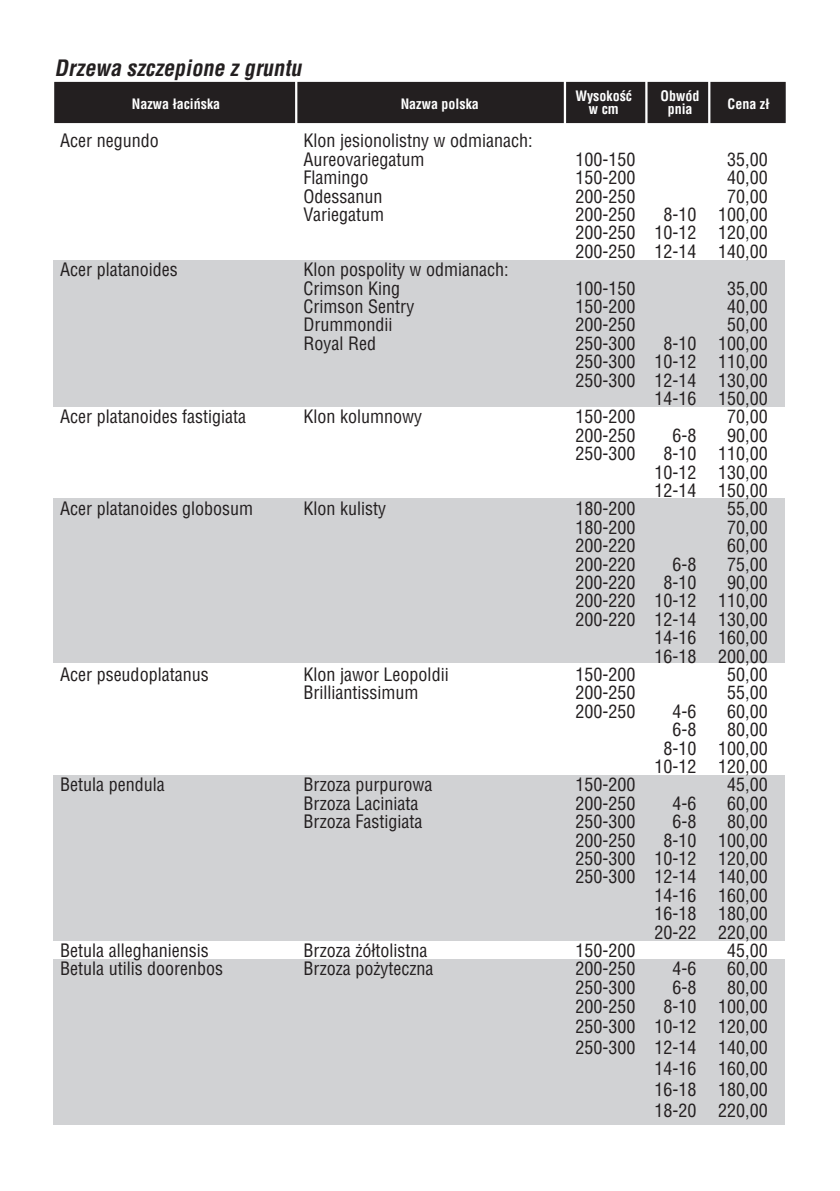
<style>
.page{position:relative;width:840px;height:1191px;background:#fff}
.page>*{position:absolute;margin:0;border:0;box-sizing:border-box;transform-origin:0 0}
.t1{font:italic 700 22px "Switzerland Condensed";color:#231f20}
.t2{font:18px/18.4px "Switzerland Condensed";color:#231f20;text-align:right}
.t3{font:700 14px/13.4px "Switzerland Condensed";color:#fff;text-align:center}
</style>
<div class="page">
<div style="left:53px;top:959px;width:731px;height:166px;background:#d1d2d4"></div>
<div style="left:53px;top:775px;width:731px;height:166px;background:#d1d2d4"></div>
<div style="left:53px;top:499px;width:731px;height:164px;background:#d1d2d4"></div>
<div style="left:54px;top:81px;width:731px;height:43px;background:#231f20"></div>
<hr style="left:295px;top:78px;width:2px;height:49px;background:#fff">
<hr style="left:563px;top:78px;width:2px;height:49px;background:#fff">
<hr style="left:645px;top:78px;width:2px;height:49px;background:#fff">
<hr style="left:707px;top:78px;width:3px;height:49px;background:#fff">
<div style="left:53px;top:260px;width:731px;height:147px;background:#d1d2d4"></div>
<p class="t1" style="left:55px;top:58px;width:248px">Drzewa szczepione z gruntu</p>
<p class="t3" style="left:132px;top:98px;width:90px">Nazwa łacińska</p>
<p class="t3" style="left:400px;top:98px;width:80px">Nazwa polska</p>
<p class="t3" style="left:660px;top:90px;width:40px">Obwód pnia</p>
<p class="t3" style="left:575px;top:90px;width:58px">Wysokość w cm</p>
<p class="t3" style="left:727px;top:98px;width:43px">Cena zł</p>
<p class="t2" style="left:60px;top:133px;width:100px">Acer negundo</p>
<p class="t2" style="left:303px;top:133px;width:230px;text-align:left">Klon jesionolistny w odmianach:<br>Aureovariegatum</p>
<p class="t2" style="left:575px;top:151px;width:61px">100-150</p>
<p class="t2" style="left:726px;top:151px;width:42px">35,00</p>
<p class="t2" style="left:303px;top:170px;width:66px">Flamingo</p>
<p class="t2" style="left:575px;top:170px;width:61px">150-200</p>
<p class="t2" style="left:726px;top:170px;width:42px">40,00</p>
<p class="t2" style="left:303px;top:188px;width:80px">Odessanun</p>
<p class="t2" style="left:575px;top:188px;width:61px">200-250</p>
<p class="t2" style="left:726px;top:188px;width:42px">70,00</p>
<p class="t2" style="left:303px;top:207px;width:82px">Variegatum</p>
<p class="t2" style="left:575px;top:207px;width:61px">200-250</p>
<p class="t2" style="left:575px;top:207px;width:194px;text-align:justify;text-indent:88px">8-10 100,00<br>200-250 10-12 120,00<br>200-250 12-14 140,00</p>
<p class="t2" style="left:60px;top:262px;width:119px">Acer platanoides</p>
<p class="t2" style="left:303px;top:262px;width:206px;text-align:left">Klon pospolity w odmianach:<br>Crimson King</p>
<p class="t2" style="left:575px;top:280px;width:61px">100-150</p>
<p class="t2" style="left:726px;top:280px;width:42px">35,00</p>
<p class="t2" style="left:303px;top:299px;width:112px">Crimson Sentry</p>
<p class="t2" style="left:575px;top:299px;width:61px">150-200</p>
<p class="t2" style="left:726px;top:299px;width:42px">40,00</p>
<p class="t2" style="left:303px;top:317px;width:90px">Drummondii</p>
<p class="t2" style="left:575px;top:317px;width:61px">200-250</p>
<p class="t2" style="left:726px;top:317px;width:42px">50,00</p>
<p class="t2" style="left:303px;top:335px;width:74px">Royal Red</p>
<p class="t2" style="left:575px;top:335px;width:61px">250-300</p>
<p class="t2" style="left:575px;top:335px;width:194px">8-10 100,00<br>250-300 10-12 110,00<br>250-300 12-14 130,00<br>14-16 150,00</p>
<p class="t2" style="left:60px;top:409px;width:187px">Acer platanoides fastigiata</p>
<p class="t2" style="left:303px;top:409px;width:120px">Klon kolumnowy</p>
<p class="t2" style="left:575px;top:409px;width:61px">150-200</p>
<p class="t2" style="left:726px;top:409px;width:42px">70,00</p>
<p class="t2" style="left:575px;top:427px;width:61px">200-250</p>
<p class="t2" style="left:672px;top:427px;width:25px">6-8</p>
<p class="t2" style="left:726px;top:427px;width:42px">90,00</p>
<p class="t2" style="left:575px;top:446px;width:61px">250-300</p>
<p class="t2" style="left:654px;top:446px;width:115px;text-align:center">8-10 110,00<br>10-12 130,00<br>12-14 150,00</p>
<p class="t2" style="left:60px;top:501px;width:194px">Acer platanoides globosum</p>
<p class="t2" style="left:303px;top:501px;width:84px">Klon kulisty</p>
<p class="t2" style="left:575px;top:501px;width:61px">180-200</p>
<p class="t2" style="left:726px;top:501px;width:42px">55,00</p>
<p class="t2" style="left:575px;top:519px;width:61px">180-200</p>
<p class="t2" style="left:726px;top:519px;width:42px">70,00</p>
<p class="t2" style="left:575px;top:538px;width:61px">200-220</p>
<p class="t2" style="left:726px;top:538px;width:42px">60,00</p>
<p class="t2" style="left:575px;top:556px;width:61px">200-220</p>
<p class="t2" style="left:672px;top:556px;width:25px">6-8</p>
<p class="t2" style="left:726px;top:556px;width:42px">75,00</p>
<p class="t2" style="left:575px;top:574px;width:61px">200-220</p>
<p class="t2" style="left:663px;top:574px;width:34px">8-10</p>
<p class="t2" style="left:575px;top:574px;width:194px">90,00<br>200-220 10-12 110,00<br>200-220 12-14 130,00<br>14-16 160,00<br>16-18 200,00</p>
<p class="t2" style="left:60px;top:666px;width:150px">Acer pseudoplatanus</p>
<p class="t2" style="left:303px;top:666px;width:147px">Klon jawor Leopoldii</p>
<p class="t2" style="left:575px;top:666px;width:61px">150-200</p>
<p class="t2" style="left:726px;top:666px;width:42px">50,00</p>
<p class="t2" style="left:303px;top:685px;width:116px">Brilliantissimum</p>
<p class="t2" style="left:575px;top:685px;width:61px">200-250</p>
<p class="t2" style="left:726px;top:685px;width:42px">55,00</p>
<p class="t2" style="left:575px;top:703px;width:61px">200-250</p>
<p class="t2" style="left:672px;top:703px;width:25px">4-6</p>
<p class="t2" style="left:726px;top:703px;width:42px">60,00</p>
<p class="t2" style="left:672px;top:722px;width:25px">6-8</p>
<p class="t2" style="left:654px;top:722px;width:115px">80,00<br>8-10 100,00<br>10-12 120,00</p>
<p class="t2" style="left:60px;top:777px;width:106px">Betula pendula</p>
<p class="t2" style="left:303px;top:777px;width:130px">Brzoza purpurowa</p>
<p class="t2" style="left:575px;top:777px;width:61px">150-200</p>
<p class="t2" style="left:726px;top:777px;width:42px">45,00</p>
<p class="t2" style="left:303px;top:795px;width:116px">Brzoza Laciniata</p>
<p class="t2" style="left:575px;top:795px;width:61px">200-250</p>
<p class="t2" style="left:672px;top:795px;width:25px">4-6</p>
<p class="t2" style="left:726px;top:795px;width:42px">60,00</p>
<p class="t2" style="left:303px;top:813px;width:120px">Brzoza Fastigiata</p>
<p class="t2" style="left:575px;top:813px;width:61px">250-300</p>
<p class="t2" style="left:672px;top:813px;width:25px">6-8</p>
<p class="t2" style="left:726px;top:813px;width:42px">80,00</p>
<p class="t2" style="left:575px;top:832px;width:61px">200-250</p>
<p class="t2" style="left:575px;top:832px;width:194px">8-10 100,00<br>250-300 10-12 120,00<br>250-300 12-14 140,00<br>14-16 160,00<br>16-18 180,00<br>20-22 220,00</p>
<p class="t2" style="left:60px;top:942px;width:150px">Betula alleghaniensis</p>
<p class="t2" style="left:303px;top:942px;width:125px">Brzoza żółtolistna</p>
<p class="t2" style="left:575px;top:942px;width:61px">150-200</p>
<p class="t2" style="left:726px;top:942px;width:42px">45,00</p>
<p class="t2" style="left:60px;top:961px;width:164px">Betula utilis doorenbos</p>
<p class="t2" style="left:303px;top:961px;width:131px">Brzoza pożyteczna</p>
<p class="t2" style="left:575px;top:961px;width:61px">200-250</p>
<p class="t2" style="left:672px;top:961px;width:25px">4-6</p>
<p class="t2" style="left:726px;top:961px;width:42px">60,00</p>
<p class="t2" style="left:575px;top:979px;width:61px">250-300</p>
<p class="t2" style="left:672px;top:979px;width:25px">6-8</p>
<p class="t2" style="left:726px;top:979px;width:42px">80,00</p>
<p class="t2" style="left:575px;top:998px;width:61px">200-250</p>
<p class="t2" style="left:575px;top:997px;width:194px;line-height:20.8px">8-10 100,00<br>250-300 10-12 120,00<br>250-300 12-14 140,00<br>14-16 160,00<br>16-18 180,00<br>18-20 220,00</p>
</div>
